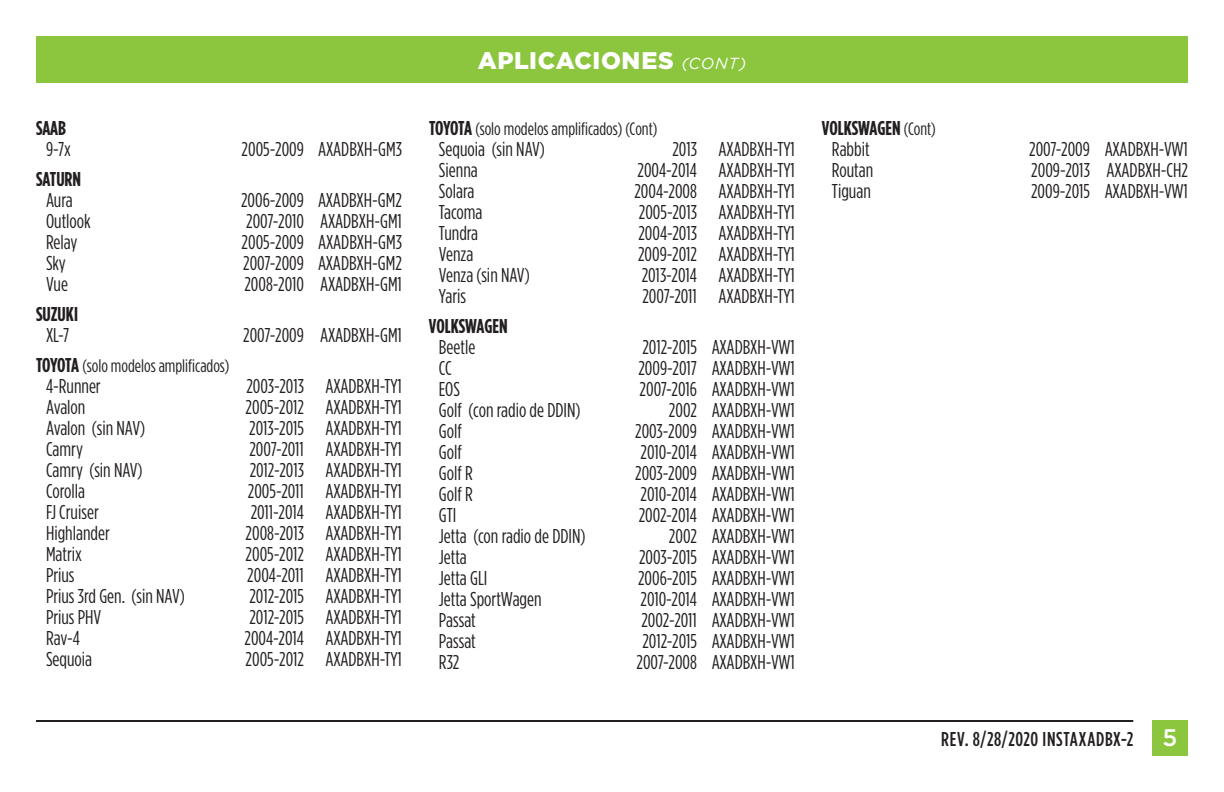
<style>
.page{position:relative;width:1224px;height:792px;background:#fff}
.page>*{position:absolute;margin:0;border:0;box-sizing:border-box;transform-origin:0 0}
.t1{font:900 24px "Gotham";letter-spacing:.025em;color:#fff}
.t2{font:20px "Gotham Condensed";color:#231f20}
.t3{font:700 20px/21px "Gotham Condensed";color:#231f20}
.t4{font:500 20px "Gotham Condensed";letter-spacing:.03em;color:#231f20}
.t5{font:18px "Gotham Condensed";color:#231f20}
.s1{font-weight:700;font-size:20px}
.s2{font-weight:400;font-style:italic;font-size:16px}
.s3{font-weight:400;font-size:18px}
.s4{font-weight:400}
.s5{font-family:"Gotham";font-size:24px;color:#fff}
</style>
<div class="page">
<div style="left:36px;top:36px;width:1152px;height:46px;background:#8bc63e"></div>
<div style="left:1152px;top:720px;width:36px;height:36px;background:#8bc63e"></div>
<hr style="left:36px;top:720px;width:1097px;height:2px;background:#231f20">
<p class="t3" style="left:36px;top:117px;width:32px">SAAB</p>
<p class="t2" style="left:46px;top:138px;width:27px">9-7x</p>
<p class="t2" style="left:242px;top:138px;width:162px">2005-2009 AXADBXH-GM3</p>
<p class="t3" style="left:36px;top:168px;width:47px">SATURN</p>
<p class="t2" style="left:46px;top:189px;width:28px">Aura</p>
<p class="t2" style="left:241px;top:189px;width:162px">2006-2009 AXADBXH-GM2</p>
<p class="t2" style="left:46px;top:210px;width:46px">Outlook</p>
<p class="t2" style="left:246px;top:210px;width:157px">2007-2010 AXADBXH-GM1</p>
<p class="t2" style="left:46px;top:231px;width:33px">Relay</p>
<p class="t2" style="left:242px;top:231px;width:162px">2005-2009 AXADBXH-GM3</p>
<p class="t2" style="left:46px;top:252px;width:21px">Sky</p>
<p class="t2" style="left:243px;top:252px;width:160px">2007-2009 AXADBXH-GM2</p>
<p class="t2" style="left:46px;top:273px;width:24px">Vue</p>
<p class="t2" style="left:244px;top:273px;width:159px">2008-2010 AXADBXH-GM1</p>
<p class="t3" style="left:36px;top:303px;width:43px">SUZUKI</p>
<p class="t2" style="left:46px;top:324px;width:25px">XL-7</p>
<p class="t2" style="left:243px;top:324px;width:160px">2007-2009 AXADBXH-GM1</p>
<p class="t5" style="left:36px;top:356px;width:195px"><span class="s1">TOYOTA</span> (solo modelos amplificados)</p>
<p class="t2" style="left:46px;top:375px;width:56px">4-Runner</p>
<p class="t2" style="left:246px;top:375px;width:157px">2003-2013 AXADBXH-TY1</p>
<p class="t2" style="left:46px;top:396px;width:41px">Avalon</p>
<p class="t2" style="left:246px;top:396px;width:158px">2005-2012 AXADBXH-TY1</p>
<p class="t2" style="left:46px;top:417px;width:101px">Avalon (sin NAV)</p>
<p class="t2" style="left:249px;top:417px;width:154px">2013-2015 AXADBXH-TY1</p>
<p class="t2" style="left:46px;top:438px;width:38px">Camry</p>
<p class="t2" style="left:249px;top:438px;width:154px">2007-2011 AXADBXH-TY1</p>
<p class="t2" style="left:46px;top:459px;width:98px">Camry (sin NAV)</p>
<p class="t2" style="left:250px;top:459px;width:154px">2012-2013 AXADBXH-TY1</p>
<p class="t2" style="left:46px;top:480px;width:41px">Corolla</p>
<p class="t2" style="left:248px;top:480px;width:156px">2005-2011 AXADBXH-TY1</p>
<p class="t2" style="left:46px;top:501px;width:54px">FJ Cruiser</p>
<p class="t2" style="left:251px;top:501px;width:153px">2011-2014 AXADBXH-TY1</p>
<p class="t2" style="left:46px;top:522px;width:65px">Highlander</p>
<p class="t2" style="left:246px;top:522px;width:158px">2008-2013 AXADBXH-TY1</p>
<p class="t2" style="left:46px;top:543px;width:37px">Matrix</p>
<p class="t2" style="left:246px;top:543px;width:158px">2005-2012 AXADBXH-TY1</p>
<p class="t2" style="left:46px;top:564px;width:30px">Prius</p>
<p class="t2" style="left:247px;top:564px;width:156px">2004-2011 AXADBXH-TY1</p>
<p class="t2" style="left:46px;top:585px;width:140px">Prius 3rd Gen. (sin NAV)</p>
<p class="t2" style="left:249px;top:585px;width:154px">2012-2015 AXADBXH-TY1</p>
<p class="t2" style="left:46px;top:606px;width:57px">Prius PHV</p>
<p class="t2" style="left:249px;top:606px;width:154px">2012-2015 AXADBXH-TY1</p>
<p class="t2" style="left:46px;top:627px;width:35px">Rav-4</p>
<p class="t2" style="left:245px;top:627px;width:159px">2004-2014 AXADBXH-TY1</p>
<p class="t2" style="left:46px;top:648px;width:48px">Sequoia</p>
<p class="t2" style="left:246px;top:648px;width:158px">2005-2012 AXADBXH-TY1</p>
<p class="t1" style="left:478px;top:47px;width:270px">APLICACIONES <span class="s2">(CONT)</span></p>
<p class="t5" style="left:429px;top:119px;width:230px"><span class="s1">TOYOTA</span> (solo modelos amplificados) (Cont)</p>
<p class="t2" style="left:439px;top:138px;width:107px">Sequoia (sin NAV)</p>
<p class="t2" style="left:672px;top:138px;width:124px">2013 AXADBXH-TY1</p>
<p class="t2" style="left:439px;top:159px;width:40px">Sienna</p>
<p class="t2" style="left:638px;top:159px;width:159px">2004-2014 AXADBXH-TY1</p>
<p class="t2" style="left:439px;top:180px;width:37px">Solara</p>
<p class="t2" style="left:634px;top:180px;width:162px">2004-2008 AXADBXH-TY1</p>
<p class="t2" style="left:439px;top:201px;width:45px">Tacoma</p>
<p class="t2" style="left:639px;top:201px;width:158px">2005-2013 AXADBXH-TY1</p>
<p class="t2" style="left:439px;top:222px;width:41px">Tundra</p>
<p class="t2" style="left:638px;top:222px;width:158px">2004-2013 AXADBXH-TY1</p>
<p class="t2" style="left:439px;top:243px;width:36px">Venza</p>
<p class="t2" style="left:638px;top:243px;width:158px">2009-2012 AXADBXH-TY1</p>
<p class="t2" style="left:439px;top:264px;width:92px">Venza (sin NAV)</p>
<p class="t2" style="left:642px;top:264px;width:155px">2013-2014 AXADBXH-TY1</p>
<p class="t2" style="left:439px;top:285px;width:29px">Yaris</p>
<p class="t2" style="left:642px;top:285px;width:154px">2007-2011 AXADBXH-TY1</p>
<p class="t3" style="left:429px;top:315px;width:80px">VOLKSWAGEN</p>
<p class="t2" style="left:439px;top:336px;width:38px">Beetle</p>
<p class="t2" style="left:642px;top:336px;width:154px">2012-2015 AXADBXH-VW1</p>
<p class="t2" style="left:439px;top:357px;width:14px">CC</p>
<p class="t2" style="left:638px;top:357px;width:158px">2009-2017 AXADBXH-VW1</p>
<p class="t2" style="left:439px;top:378px;width:23px">EOS</p>
<p class="t2" style="left:640px;top:378px;width:157px">2007-2016 AXADBXH-VW1</p>
<p class="t2" style="left:439px;top:399px;width:143px">Golf (con radio de DDIN)</p>
<p class="t2" style="left:669px;top:399px;width:127px">2002 AXADBXH-VW1</p>
<p class="t2" style="left:439px;top:420px;width:24px">Golf</p>
<p class="t2" style="left:635px;top:420px;width:161px">2003-2009 AXADBXH-VW1</p>
<p class="t2" style="left:439px;top:441px;width:24px">Golf</p>
<p class="t2" style="left:640px;top:441px;width:156px">2010-2014 AXADBXH-VW1</p>
<p class="t2" style="left:439px;top:462px;width:35px">Golf R</p>
<p class="t2" style="left:635px;top:462px;width:161px">2003-2009 AXADBXH-VW1</p>
<p class="t2" style="left:439px;top:483px;width:35px">Golf R</p>
<p class="t2" style="left:640px;top:483px;width:156px">2010-2014 AXADBXH-VW1</p>
<p class="t2" style="left:439px;top:504px;width:19px">GTI</p>
<p class="t2" style="left:639px;top:504px;width:158px">2002-2014 AXADBXH-VW1</p>
<p class="t2" style="left:439px;top:525px;width:148px">Jetta (con radio de DDIN)</p>
<p class="t2" style="left:669px;top:525px;width:127px">2002 AXADBXH-VW1</p>
<p class="t2" style="left:439px;top:546px;width:29px">Jetta</p>
<p class="t2" style="left:639px;top:546px;width:157px">2003-2015 AXADBXH-VW1</p>
<p class="t2" style="left:439px;top:567px;width:50px">Jetta GLI</p>
<p class="t2" style="left:638px;top:567px;width:158px">2006-2015 AXADBXH-VW1</p>
<p class="t2" style="left:439px;top:588px;width:104px">Jetta SportWagen</p>
<p class="t2" style="left:641px;top:588px;width:156px">2010-2014 AXADBXH-VW1</p>
<p class="t2" style="left:439px;top:609px;width:38px">Passat</p>
<p class="t2" style="left:641px;top:609px;width:155px">2002-2011 AXADBXH-VW1</p>
<p class="t2" style="left:439px;top:630px;width:38px">Passat</p>
<p class="t2" style="left:642px;top:630px;width:154px">2012-2015 AXADBXH-VW1</p>
<p class="t2" style="left:439px;top:651px;width:22px">R32</p>
<p class="t2" style="left:637px;top:651px;width:160px">2007-2008 AXADBXH-VW1</p>
<p class="t3" style="left:832px;top:117px;width:105px;text-indent:-10px">VOLKSWAGEN <span class="s3">(Cont)<br></span><span class="s4">Rabbit</span></p>
<p class="t2" style="left:1029px;top:138px;width:160px">2007-2009 AXADBXH-VW1</p>
<p class="t2" style="left:832px;top:159px;width:43px">Routan</p>
<p class="t2" style="left:1031px;top:159px;width:158px">2009-2013 AXADBXH-CH2</p>
<p class="t2" style="left:832px;top:180px;width:40px">Tiguan</p>
<p class="t2" style="left:1031px;top:180px;width:158px">2009-2015 AXADBXH-VW1</p>
<p class="t4" style="left:941px;top:728px;width:238px">REV. 8/28/2020 INSTAXADBX-2 <span class="s5">5</span></p>
</div>
